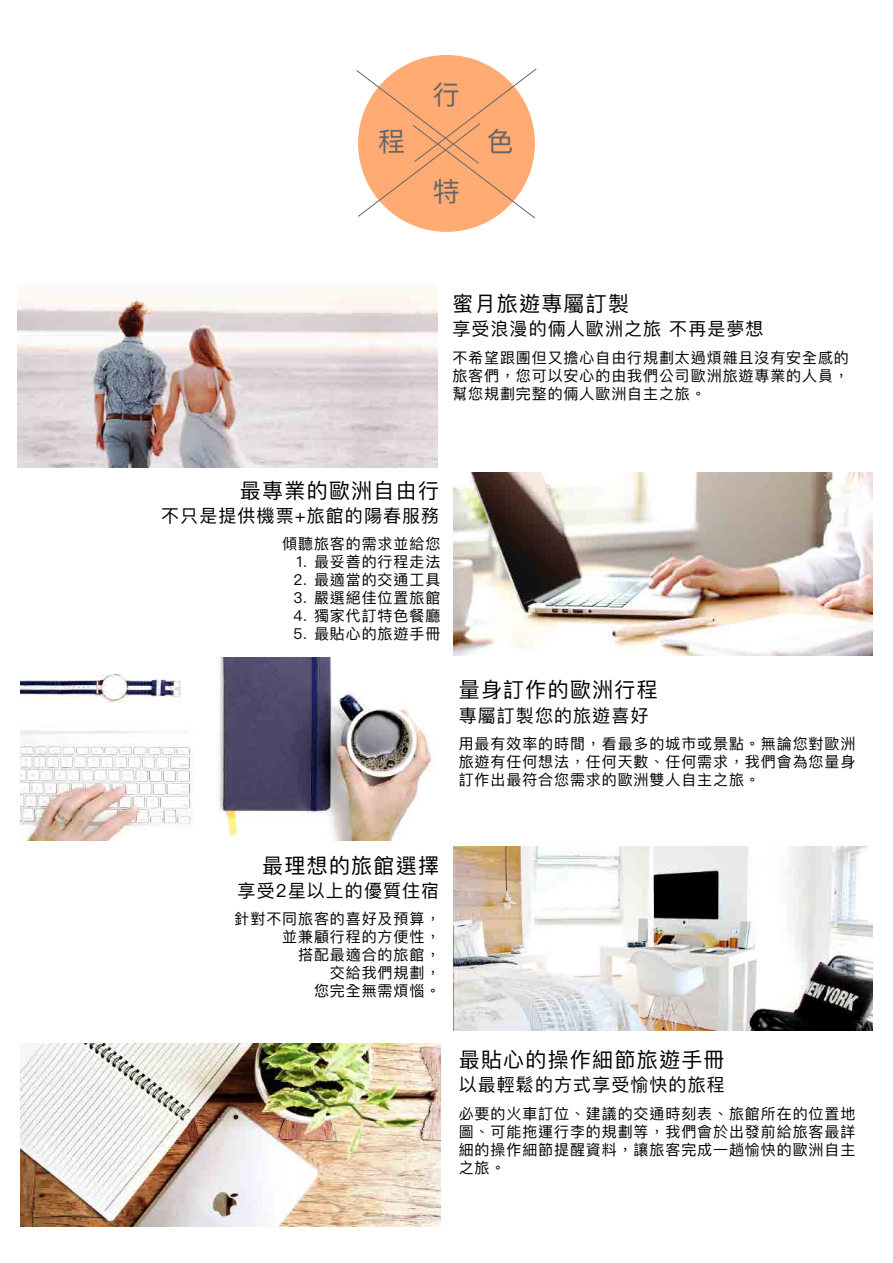
<style>
.page{position:relative;width:893px;height:1263px;background:#fff}
.page>*{position:absolute;margin:0;border:0;box-sizing:border-box;transform-origin:0 0}
.t1{font:27px "Ping Fang TC";color:#666}
.t2{font:21px "Ping Fang TC";letter-spacing:.06em;color:#000}
.t3{font:18px "Ping Fang TC";letter-spacing:.06em;color:#000}
.t4{font:15px/18px "Ping Fang TC";letter-spacing:.06em;color:#000;text-align:justify}
</style>
<div class="page">
<div style="left:358px;top:55px;width:177px;height:177px;background:#ffab73;border-radius:50%"></div>
<svg style="left:356px;top:68px;width:181px;height:151px"></svg>
<img style="left:18px;top:284px;width:419px;height:184px">
<img style="left:21px;top:657px;width:413px;height:184px">
<img style="left:21px;top:1043px;width:419px;height:183px">
<img style="left:453px;top:472px;width:420px;height:184px">
<img style="left:453px;top:847px;width:420px;height:183px">
<h1 class="t1" style="left:378px;top:125px;width:28px">程</h1>
<h1 class="t1" style="left:433px;top:77px;width:28px">行</h1>
<h1 class="t1" style="left:433px;top:175px;width:28px">特</h1>
<h1 class="t1" style="left:487px;top:125px;width:28px">色</h1>
<h2 class="t2" style="left:452px;top:290px;width:178px">蜜月旅遊專屬訂製</h2>
<p class="t3" style="left:452px;top:318px;width:313px">享受浪漫的倆人歐洲之旅 不再是夢想</p>
<p class="t4" style="left:452px;top:349px;width:398px">不希望跟團但又擔心自由行規劃太過煩雜且沒有安全感的旅客們，您可以安心的由我們公司歐洲旅遊專業的人員，幫您規劃完整的倆人歐洲自主之旅。</p>
<h2 class="t2" style="left:240px;top:477px;width:201px">最專業的歐洲自由行</h2>
<p class="t3" style="left:161px;top:504px;width:280px">不只是提供機票+旅館的陽春服務</p>
<p class="t4" style="left:282px;top:535px;width:160px">傾聽旅客的需求並給您</p>
<p class="t4" style="left:296px;top:553px;width:145px">1. 最妥善的行程走法</p>
<p class="t4" style="left:293px;top:571px;width:148px">2. 最適當的交通工具</p>
<p class="t4" style="left:293px;top:589px;width:148px">3. 嚴選絕佳位置旅館</p>
<p class="t4" style="left:293px;top:607px;width:148px">4. 獨家代訂特色餐廳</p>
<p class="t4" style="left:293px;top:625px;width:148px">5. 最貼心的旅遊手冊</p>
<h2 class="t2" style="left:459px;top:677px;width:201px">量身訂作的歐洲行程</h2>
<p class="t3" style="left:459px;top:704px;width:191px">專屬訂製您的旅遊喜好</p>
<p class="t4" style="left:459px;top:735px;width:398px">用最有效率的時間，看最多的城市或景點。無論您對歐洲旅遊有任何想法，任何天數、任何需求，我們會為您量身訂作出最符合您需求的歐洲雙人自主之旅。</p>
<h2 class="t2" style="left:262px;top:852px;width:178px">最理想的旅館選擇</h2>
<p class="t3" style="left:238px;top:879px;width:203px">享受2星以上的優質住宿</p>
<p class="t4" style="left:235px;top:910px;width:207px;text-align:right">針對不同旅客的喜好及預算，並兼顧行程的方便性，<br>搭配最適合的旅館，<br>交給我們規劃，<br>您完全無需煩惱。</p>
<h2 class="t2" style="left:459px;top:1046px;width:267px">最貼心的操作細節旅遊手冊</h2>
<p class="t3" style="left:459px;top:1074px;width:268px">以最輕鬆的方式享受愉快的旅程</p>
<p class="t4" style="left:459px;top:1104px;width:398px">必要的火車訂位、建議的交通時刻表、旅館所在的位置地圖、可能拖運行李的規劃等，我們會於出發前給旅客最詳細的操作細節提醒資料，讓旅客完成一趟愉快的歐洲自主之旅。</p>
</div>
